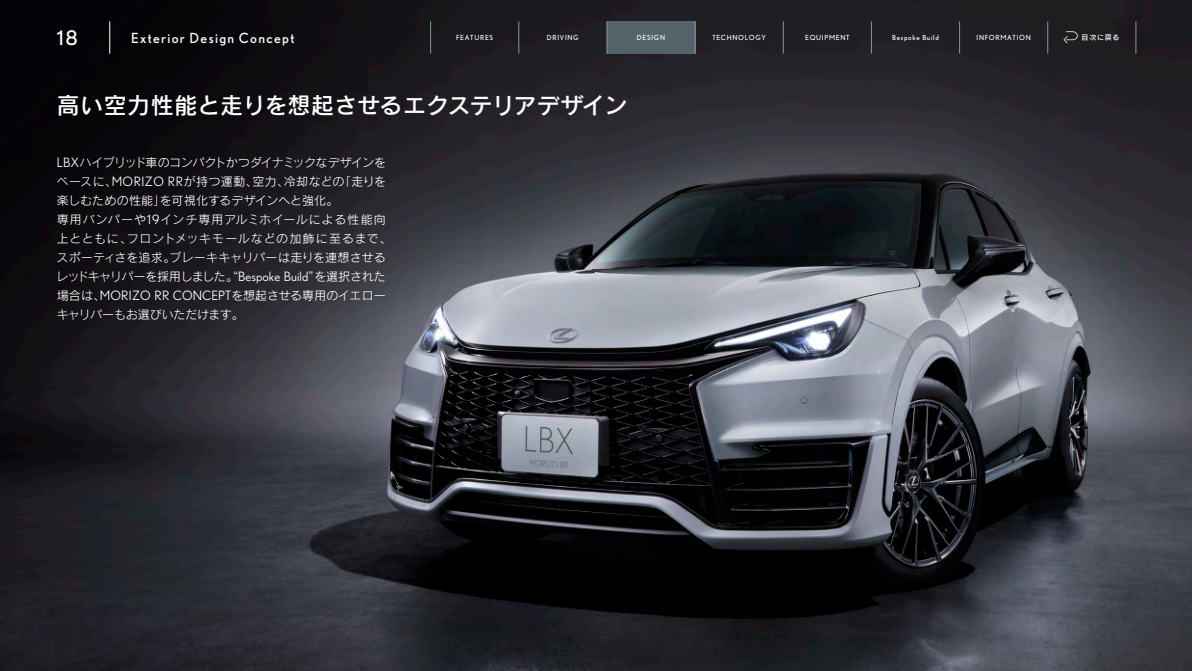
<style>
.page{position:relative;width:1192px;height:671px;background:#fff}
.page>*{position:absolute;margin:0;border:0;box-sizing:border-box;transform-origin:0 0}
.t1{font:23px "Lexus Rodin Pro DB";letter-spacing:-.005em;color:#fff}
.t2{font:20px "Nobel";color:#fff}
.t3{font:13.9px "Nobel";letter-spacing:.095em;color:#fff}
.t4{font:12px/19px "Lexus Rodin Pro M";letter-spacing:.005em;color:#fff}
.t5{font:7px "Nobel";letter-spacing:.1em;color:#fff}
.t6{font:7px "Lexus Rodin Pro DB";letter-spacing:.1em;color:#fff}
.s1{font-family:"Nobel";font-size:12.8px}
</style>
<div class="page">
<img style="left:0;top:0;width:1191px;height:670px">
<div style="left:607px;top:21px;width:88px;height:33px;background:#54636a"></div>
<svg style="left:1063px;top:31px;width:14px;height:13px"></svg>
<hr style="left:1135px;top:21px;width:1px;height:33px;background:#87959b">
<hr style="left:1046px;top:21px;width:1px;height:33px;background:#87959b">
<hr style="left:958px;top:21px;width:1px;height:33px;background:#87959b">
<hr style="left:870px;top:21px;width:1px;height:33px;background:#87959b">
<hr style="left:782px;top:21px;width:1px;height:33px;background:#87959b">
<hr style="left:694px;top:21px;width:1px;height:33px;background:#87959b">
<hr style="left:606px;top:21px;width:1px;height:33px;background:#87959b">
<hr style="left:518px;top:21px;width:1px;height:33px;background:#87959b">
<hr style="left:430px;top:21px;width:1px;height:33px;background:#87959b">
<hr style="left:109px;top:21px;width:1px;height:33px;background:#fff">
<h2 class="t2" style="left:57px;top:25px;width:23px">18</h2>
<p class="t3" style="left:131px;top:29px;width:165px">Exterior Design Concept</p>
<p class="t5" style="left:456px;top:33px;width:39px">FEATURES</p>
<p class="t5" style="left:547px;top:33px;width:33px">DRIVING</p>
<p class="t5" style="left:636px;top:33px;width:30px">DESIGN</p>
<p class="t5" style="left:712px;top:33px;width:55px">TECHNOLOGY</p>
<p class="t5" style="left:805px;top:33px;width:46px">EQUIPMENT</p>
<p class="t5" style="left:891px;top:33px;width:48px">Bespoke Build</p>
<p class="t5" style="left:976px;top:33px;width:56px">INFORMATION</p>
<p class="t6" style="left:1065px;top:33px;width:55px">　　目次に戻る</p>
<h1 class="t1" style="left:57px;top:90px;width:572px">高い空力性能と走りを想起させるエクステリアデザイン</h1>
<p class="t4" style="left:56px;top:152px;width:337px"><span class="s1">LBX</span>ハイブリッド車のコンパクトかつダイナミックなデザインをベースに、<span class="s1">MORIZO RR</span>が持つ運動、空力、冷却などの「走りを楽しむための性能」を可視化するデザインへと強化。<br>専用バンパーや<span class="s1">19</span>インチ専用アルミホイールによる性能向上とともに、フロントメッキモールなどの加飾に至るまで、スポーティさを追求。ブレーキキャリパーは走りを連想させるレッドキャリパーを採用しました。“<span class="s1">Bespoke Build</span>”を選択された場合は、<span class="s1">MORIZO RR CONCEPT</span>を想起させる専用のイエローキャリパーもお選びいただけます。</p>
</div>
